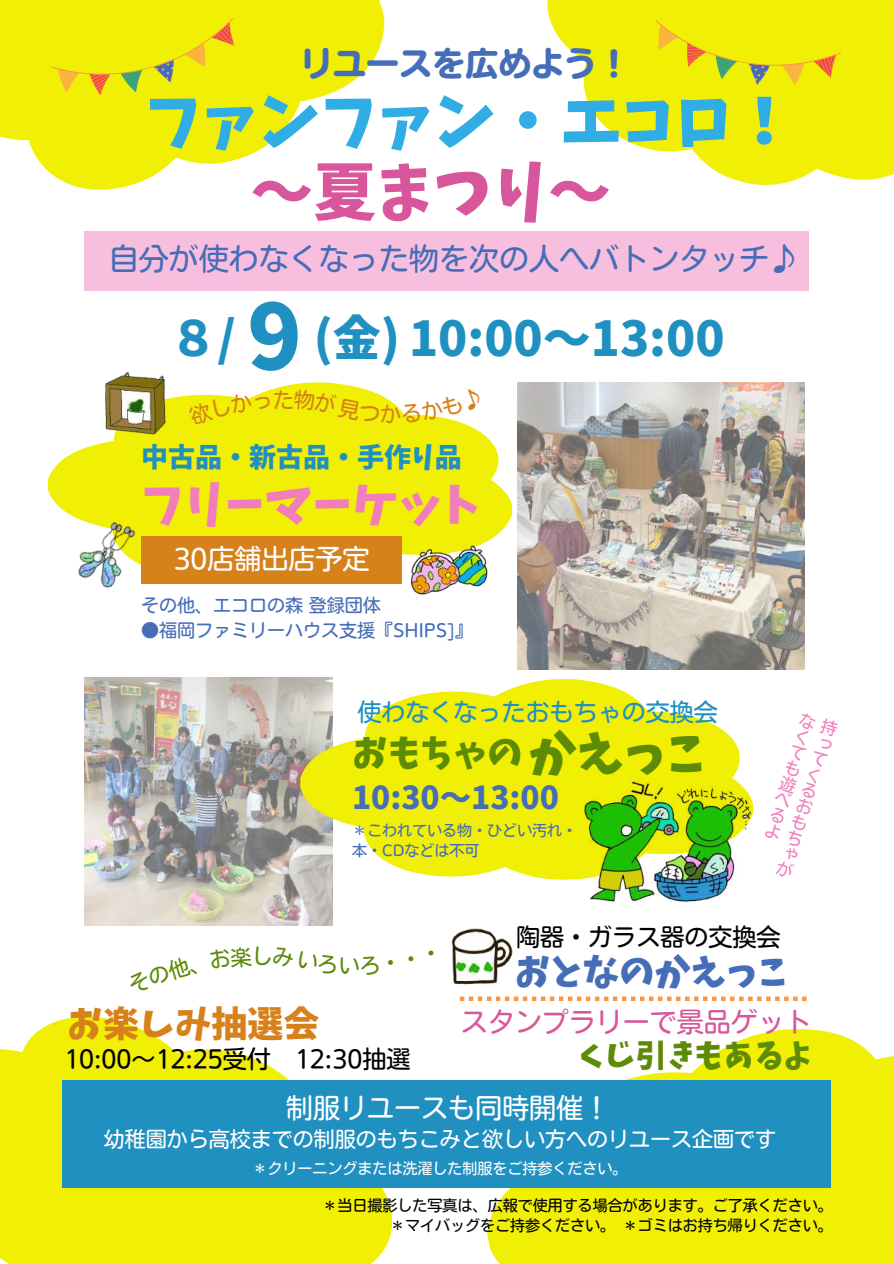
<style>
.page{position:relative;width:894px;height:1264px;background:#fff}
.page>*{position:absolute;margin:0;border:0;box-sizing:border-box;transform-origin:0 0}
.t1{font:63px "Keifont";color:#2fade4}
.t2{font:63px "Keifont";color:#d8569b}
.t3{font:48px "Keifont";color:#2090c0}
.t4{font:48px "Keifont";color:#f17ebb}
.t5{font:36px "Keifont";color:#5d8b06}
.t6{font:36px "Keifont";color:#456db8}
.t7{font:36px "Keifont";color:#d68119}
.t8{font:33px "Nud Motoya Maru Std W6";color:#456db8}
.t9{font:31.5px "Keifont";color:#456db8}
.t10{font:31.5px "Keifont";color:#5d8b06}
.t11{font:30px "Nud Motoya Maru Std W3";color:#456db8}
.t12{font:27px "Nud Motoya Maru Std W3";color:#fff}
.t13{font:27px "Nud Motoya Maru Std W3";color:#d8569b}
.t14{font:27px "Keifont";color:#2090c0}
.t15{font:24px "Nud Motoya Maru Std W3";color:#000}
.t16{font:24px "Nud Motoya Maru Std W3";color:#2090c0}
.t17{font:21px "Nud Motoya Maru Std W3";color:#fff}
.t18{font:21px "Nud Motoya Maru Std W3";color:#d68119}
.t19{font:21px "Nud Motoya Maru Std W3";color:#5d8b06}
.t20{font:18px "Nud Motoya Maru Std W3";color:#456db8}
.t21{font:16.5px/16.5px "Nud Motoya Maru Std W3";color:#f17ebb;text-align:justify}
.t22{font:15px/20.2px "Nud Motoya Maru Std W3";color:#000;text-align:right}
.t23{font:15px "Nud Motoya Maru Std W3";color:#fff}
.t24{font:15px/20.2px "Nud Motoya Maru Std W3";color:#456db8}
.s1{font-size:90px}
.s2{font-size:48px}
</style>
<div class="page">
<svg style="left:0;top:0;width:385px;height:190px;fill:#f1ef03"></svg>
<svg style="left:547px;top:0;width:346px;height:185px;fill:#f1ef03"></svg>
<svg style="left:487px;top:1029px;width:406px;height:234px;fill:#f1ef03"></svg>
<svg style="left:0;top:1016px;width:415px;height:247px;fill:#f1ef03"></svg>
<svg style="left:50px;top:18px;width:190px;height:88px;background:#ece50a"></svg>
<svg style="left:650px;top:18px;width:191px;height:77px;background:#ece40c"></svg>
<img style="left:517px;top:382px;width:287px;height:287px">
<svg style="left:48px;top:382px;width:464px;height:198px;fill:#f1ef03"></svg>
<img style="left:84px;top:677px;width:248px;height:248px">
<svg style="left:300px;top:679px;width:453px;height:200px;fill:#f1ef03"></svg>
<div style="left:141px;top:535px;width:260px;height:48px;background:#d68119"></div>
<img style="left:582px;top:779px;width:170px;height:123px">
<img style="left:451px;top:928px;width:62px;height:57px">
<svg style="left:459px;top:996px;width:347px;height:5px"></svg>
<div style="left:84px;top:232px;width:725px;height:59px;background:#f8bedd"></div>
<img style="left:71px;top:512px;width:70px;height:76px">
<img style="left:409px;top:543px;width:79px;height:52px">
<img style="left:104px;top:372px;width:64px;height:64px">
<div style="left:62px;top:1080px;width:768px;height:107px;background:#2090c0"></div>
<svg style="left:188px;top:392px;width:82px;height:35px;background:#f2f01d"></svg>
<div style="left:293px;top:389px;width:87px;height:33px;background:#f1ef03"></div>
<svg style="left:402px;top:386px;width:80px;height:37px"></svg>
<h3 class="t8" style="left:300px;top:47px;width:331px">リユースを広めよう！</h3>
<h1 class="t1" style="left:145px;top:90px;width:652px">ファンファン・エコロ！</h1>
<h1 class="t2" style="left:250px;top:161px;width:362px">～夏まつり～</h1>
<h3 class="t11" style="left:109px;top:244px;width:691px">自分が使わなくなった物を次の人へバトンタッチ♪</h3>
<h2 class="t3" style="left:169px;top:315px;width:556px">８/ <span class="s1">9</span> (金) 10:00～13:00</h2>
<h3 class="t18" style="left:273px;top:389px;width:23px">た</h3>
<h3 class="t18" style="left:380px;top:403px;width:23px">か</h3>
<h3 class="t14" style="left:141px;top:444px;width:322px">中古品・新古品・手作り品</h3>
<h2 class="t4" style="left:141px;top:481px;width:341px">フリーマーケット</h2>
<h3 class="t12" style="left:174px;top:545px;width:197px">30店舗出店予定</h3>
<p class="t20" style="left:141px;top:596px;width:241px">その他、エコロの森登録団体</p>
<p class="t20" style="left:141px;top:620px;width:333px">●福岡ファミリーハウス支援『SHIPS]』</p>
<h3 class="t16" style="left:357px;top:699px;width:361px">使わなくなったおもちゃの交換会</h3>
<h3 class="t5" style="left:352px;top:735px;width:354px">おもちゃの<span class="s2">かえっこ</span></h3>
<h3 class="t9" style="left:352px;top:781px;width:208px">10:30～13:00</h3>
<p class="t24" style="left:352px;top:819px;width:226px">＊こわれている物・ひどい汚れ・本・CDなどは不可</p>
<p class="t21" style="left:801px;top:711px;width:41px;rotate:17deg">な持くってて</p>
<p class="t21" style="left:786px;top:758px;width:41px;text-align:right;rotate:17deg">もく遊るべおるもよちゃ<br>が</p>
<h3 class="t19" style="left:252px;top:945px;width:23px">し</h3>
<h3 class="t7" style="left:67px;top:1005px;width:253px">お楽しみ抽選会</h3>
<h3 class="t15" style="left:64px;top:1047px;width:347px">10:00～12:25受付 12:30抽選</h3>
<h3 class="t15" style="left:516px;top:924px;width:265px">陶器・ガラス器の交換会</h3>
<h3 class="t6" style="left:514px;top:953px;width:274px">おとなのかえっこ</h3>
<h3 class="t13" style="left:460px;top:1008px;width:352px">スタンプラリーで景品ゲット</h3>
<h3 class="t10" style="left:579px;top:1040px;width:234px">くじ引きもあるよ</h3>
<h3 class="t12" style="left:286px;top:1093px;width:325px">制服リユースも同時開催！</h3>
<h3 class="t17" style="left:104px;top:1128px;width:673px">幼稚園から高校までの制服のもちこみと欲しい方へのリユース企画です</h3>
<p class="t23" style="left:252px;top:1160px;width:376px">＊クリーニングまたは洗濯した制服をご持参ください。</p>
<p class="t22" style="left:322px;top:1195px;width:511px">＊当日撮影した写真は、広報で使用する場合があります。ご了承ください。＊マイバッグをご持参ください。＊ゴミはお持ち帰りください。</p>
</div>
